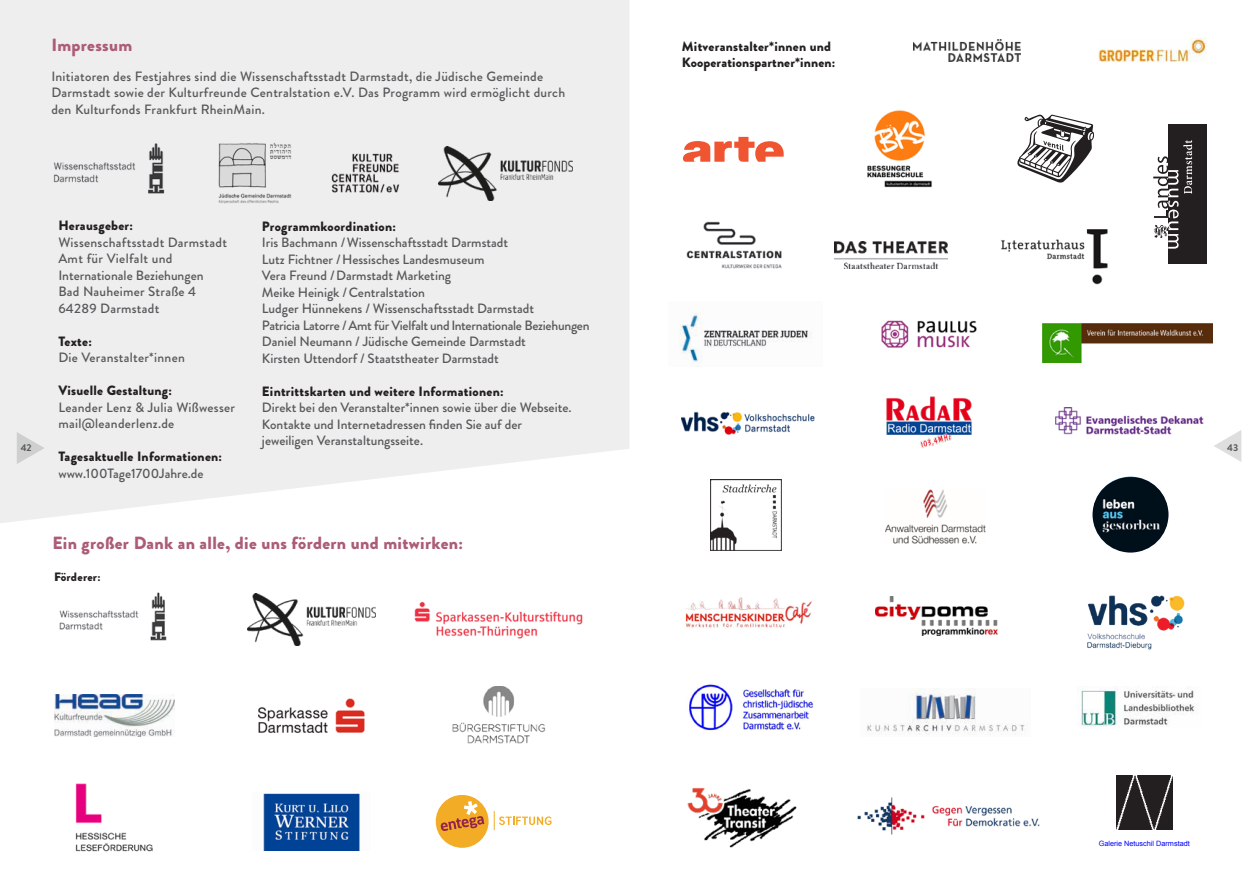
<style>
.page{position:relative;width:1259px;height:893px;background:#fff}
.page>*{position:absolute;margin:0;border:0;box-sizing:border-box;transform-origin:0 0}
.t1{font:900 17.7px "Brandon Grotesque";letter-spacing:.02em;color:#ac5c75}
.t2{font:500 13.5px/16.5px "Brandon Grotesque";color:#57585a}
.t3{font:500 13.5px/16.5px "Brandon Grotesque";letter-spacing:.02em;color:#57585a}
.t4{font:900 13.5px/16.5px "Brandon Grotesque";letter-spacing:.02em;color:#231f20}
.t5{font:900 12.15px "Brandon Grotesque";letter-spacing:.02em;color:#231f20}
.t6{font:700 9.9px "Brandon Grotesque";color:#57585a}
.t7{font:7.35px "Arial";color:#00f}
</style>
<div class="page">
<svg style="left:0;top:0;width:629px;height:594px;fill:#eee"></svg>
<img style="left:38px;top:128px;width:141px;height:80px">
<img style="left:216px;top:140px;width:77px;height:64px">
<img style="left:307px;top:139px;width:118px;height:67px">
<img style="left:438px;top:146px;width:134px;height:54px">
<svg style="left:1214px;top:430px;width:27px;height:32px"></svg>
<svg style="left:17px;top:432px;width:28px;height:32px"></svg>
<img style="left:58px;top:578px;width:110px;height:63px">
<img style="left:247px;top:594px;width:129px;height:52px">
<img style="left:258px;top:698px;width:107px;height:34px">
<img style="left:414px;top:601px;width:169px;height:38px">
<img style="left:54px;top:694px;width:120px;height:43px">
<div style="left:436px;top:795px;width:52px;height:53px;background:#f2ac25;border-radius:50%"></div>
<svg style="left:440px;top:801px;width:44px;height:30px"></svg>
<svg style="left:494px;top:811px;width:57px;height:19px"></svg>
<img style="left:452px;top:686px;width:94px;height:58px">
<img style="left:263px;top:793px;width:97px;height:57px">
<img style="left:75px;top:783px;width:78px;height:69px">
<svg style="left:1017px;top:114px;width:77px;height:69px"></svg>
<img style="left:1001px;top:229px;width:107px;height:56px">
<img style="left:913px;top:39px;width:108px;height:22px">
<img style="left:881px;top:320px;width:96px;height:28px">
<img style="left:834px;top:242px;width:113px;height:26px">
<img style="left:867px;top:110px;width:65px;height:78px">
<svg style="left:683px;top:137px;width:100px;height:25px"></svg>
<img style="left:686px;top:221px;width:96px;height:48px">
<img style="left:885px;top:489px;width:100px;height:55px">
<img style="left:867px;top:689px;width:158px;height:46px">
<img style="left:1055px;top:407px;width:148px;height:27px">
<img style="left:857px;top:797px;width:183px;height:38px">
<img style="left:685px;top:597px;width:127px;height:31px">
<div style="left:1168px;top:124px;width:38px;height:140px;background:#231f20"></div>
<svg style="left:1153px;top:140px;width:39px;height:109px"></svg>
<img style="left:688px;top:684px;width:126px;height:47px">
<img style="left:876px;top:596px;width:121px;height:39px">
<img style="left:886px;top:396px;width:86px;height:52px">
<img style="left:710px;top:479px;width:71px;height:71px">
<img style="left:682px;top:411px;width:133px;height:23px">
<img style="left:679px;top:313px;width:133px;height:54px">
<img style="left:1042px;top:324px;width:171px;height:39px">
<img style="left:1092px;top:477px;width:76px;height:75px;border-radius:38px">
<img style="left:1098px;top:39px;width:108px;height:23px">
<img style="left:1116px;top:776px;width:56px;height:53px">
<img style="left:687px;top:788px;width:110px;height:60px">
<img style="left:1080px;top:686px;width:115px;height:43px">
<img style="left:1087px;top:595px;width:98px;height:55px">
<h1 class="t1" style="left:51px;top:32px;width:82px">Impressum</h1>
<p class="t3" style="left:51px;top:68px;width:515px">Initiatoren des Festjahres sind die Wissenschaftsstadt Darmstadt, die Jüdische Gemeinde<br>Darmstadt sowie der Kulturfreunde Centralstation e.V. Das Programm wird ermöglicht durch den Kulturfonds Frankfurt RheinMain.</p>
<p class="t4" style="left:682px;top:38px;width:155px">Mitveranstalter*innen und<br>Kooperationspartner*innen:</p>
<p class="t4" style="left:58px;top:218px;width:76px">Herausgeber:</p>
<p class="t3" style="left:58px;top:234px;width:170px">Wissenschaftsstadt Darmstadt<br>Amt für Vielfalt und<br>Internationale Beziehungen<br>Bad Nauheimer Straße 4<br>64289 Darmstadt</p>
<p class="t4" style="left:58px;top:333px;width:35px">Texte:</p>
<p class="t3" style="left:58px;top:350px;width:128px">Die Veranstalter*innen</p>
<p class="t4" style="left:58px;top:383px;width:115px">Visuelle Gestaltung:</p>
<p class="t3" style="left:58px;top:399px;width:178px">Leander Lenz &amp; Julia Wißwesser mail@leanderlenz.de</p>
<p class="t4" style="left:58px;top:449px;width:165px">Tagesaktuelle Informationen:</p>
<p class="t2" style="left:58px;top:465px;width:147px">www.100Tage1700Jahre.de</p>
<p class="t4" style="left:262px;top:218px;width:135px">Programmkoordination:</p>
<p class="t2" style="left:262px;top:234px;width:329px">Iris Bachmann / Wissenschaftsstadt Darmstadt<br>Lutz Fichtner / Hessisches Landesmuseum<br>Vera Freund / Darmstadt Marketing<br>Meike Heinigk / Centralstation<br>Ludger Hünnekens / Wissenschaftsstadt Darmstadt<br>Patricia Latorre / Amt für Vielfalt und Internationale Beziehungen Daniel Neumann / Jüdische Gemeinde Darmstadt<br>Kirsten Uttendorf / Staatstheater Darmstadt</p>
<p class="t4" style="left:262px;top:383px;width:243px">Eintrittskarten und weitere Informationen:</p>
<p class="t2" style="left:262px;top:399px;width:311px">Direkt bei den Veranstalter*innen sowie über die Webseite.<br>Kontakte und Internetadressen finden Sie auf der jeweiligen Veranstaltungsseite.</p>
<p class="t6" style="left:21px;top:441px;width:13px">42</p>
<p class="t6" style="left:1227px;top:441px;width:13px">43</p>
<h1 class="t1" style="left:52px;top:530px;width:412px">Ein großer Dank an alle, die uns fördern und mitwirken:</h1>
<p class="t5" style="left:54px;top:568px;width:48px">Förderer:</p>
<p class="t7" style="left:1098px;top:839px;width:93px">Galerie Netuschil Darmstadt</p>
</div>
